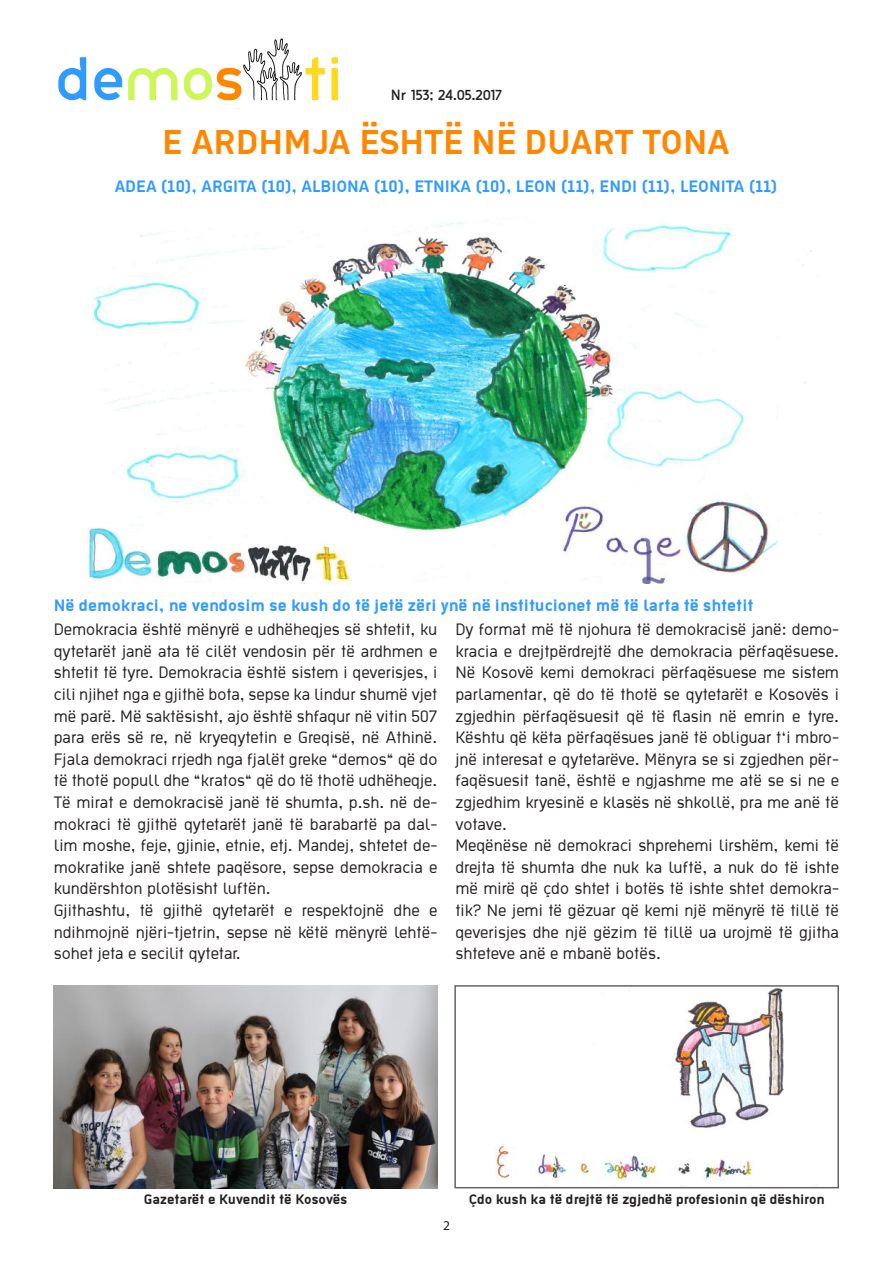
<style>
.page{position:relative;width:893px;height:1263px;background:#fff}
.page>*{position:absolute;margin:0;border:0;box-sizing:border-box;transform-origin:0 0}
.t1{font:700 37.5px "Ekstropia";color:#ff8700}
.t2{font:18px/21.6px "Ekstropia";color:#241f1f}
.t3{font:700 18px "Ekstropia";color:#309bff}
.t4{font:700 15px "Ekstropia";color:#241f1f}
.t5{font:13.5px "Thelbi Kujtesa";color:#241f1f}
.t6{font:13.5px "Myriad Pro";color:#241f1f}
</style>
<div class="page">
<svg style="left:58px;top:57px;width:28px;height:43px"></svg>
<svg style="left:94px;top:68px;width:28px;height:32px"></svg>
<svg style="left:128px;top:68px;width:50px;height:32px"></svg>
<svg style="left:331px;top:57px;width:7px;height:43px"></svg>
<svg style="left:184px;top:38px;width:141px;height:62px"></svg>
<img style="left:88px;top:222px;width:724px;height:361px">
<img style="left:494px;top:988px;width:290px;height:194px">
<div style="left:454px;top:985px;width:385px;height:203px;border:2px solid #656365"></div>
<img style="left:54px;top:985px;width:383px;height:203px">
<p class="t5" style="left:391px;top:85px;width:113px">Nr 153; 24.05.2017</p>
<h1 class="t1" style="left:162px;top:120px;width:569px">E ARDHMJA ËSHTË NË DUART TONA</h1>
<p class="t3" style="left:115px;top:176px;width:664px">ADEA (10), ARGITA (10), ALBIONA (10), ETNIKA (10), LEON (11), ENDI (11), LEONITA (11)</p>
<p class="t3" style="left:54px;top:594px;width:701px">Në demokraci, ne vendosim se kush do të jetë zëri ynë në institucionet më të larta të shtetit</p>
<p class="t2" style="left:54px;top:618px;width:385px">Demokracia është mënyrë e udhëheqjes së shtetit, ku qytetarët janë ata të cilët vendosin për të ardhmen e shtetit të tyre. Demokracia është sistem i qeverisjes, i cili njihet nga e gjithë bota, sepse ka lindur shumë vjet më parë. Më saktësisht, ajo është shfaqur në vitin 507 para erës së re, në kryeqytetin e Greqisë, në Athinë.<br>Fjala demokraci rrjedh nga fjalët greke “demos“ që do të thotë popull dhe “kratos“ që do të thotë udhëheqje.<br>Të mirat e demokracisë janë të shumta, p.sh. në de&shy;mokraci të gjithë qytetarët janë të barabartë pa dal&shy;lim moshe, feje, gjinie, etnie, etj. Mandej, shtetet de&shy;mokratike janë shtete paqësore, sepse demokracia e kundërshton plotësisht luftën.<br>Gjithashtu, të gjithë qytetarët e respektojnë dhe e ndihmojnë njëri-tjetrin, sepse në këtë mënyrë lehtë&shy;sohet jeta e secilit qytetar.</p>
<p class="t2" style="left:455px;top:618px;width:385px">Dy format më të njohura të demokracisë janë: demo&shy;kracia e drejtpërdrejtë dhe demokracia përfaqësuese.<br>Në Kosovë kemi demokraci përfaqësuese me sistem parlamentar, që do të thotë se qytetarët e Kosovës i zgjedhin përfaqësuesit që të flasin në emrin e tyre.<br>Kështu që këta përfaqësues janë të obliguar t‘i mbro&shy;jnë interesat e qytetarëve. Mënyra se si zgjedhen për&shy;faqësuesit tanë, është e ngjashme me atë se si ne e zgjedhim kryesinë e klasës në shkollë, pra me anë të votave.<br>Meqënëse në demokraci shprehemi lirshëm, kemi të drejta të shumta dhe nuk ka luftë, a nuk do të ishte më mirë që çdo shtet i botës të ishte shtet demokra&shy;tik? Ne jemi të gëzuar që kemi një mënyrë të tillë të qeverisjes dhe një gëzim të tillë ua urojmë të gjitha shteteve anë e mbanë botës.</p>
<p class="t4" style="left:144px;top:1190px;width:205px">Gazetarët e Kuvendit të Kosovës</p>
<p class="t4" style="left:469px;top:1190px;width:357px">Çdo kush ka të drejtë të zgjedhë profesionin që dëshiron</p>
<p class="t6" style="left:443px;top:1217px;width:8px">2</p>
</div>
